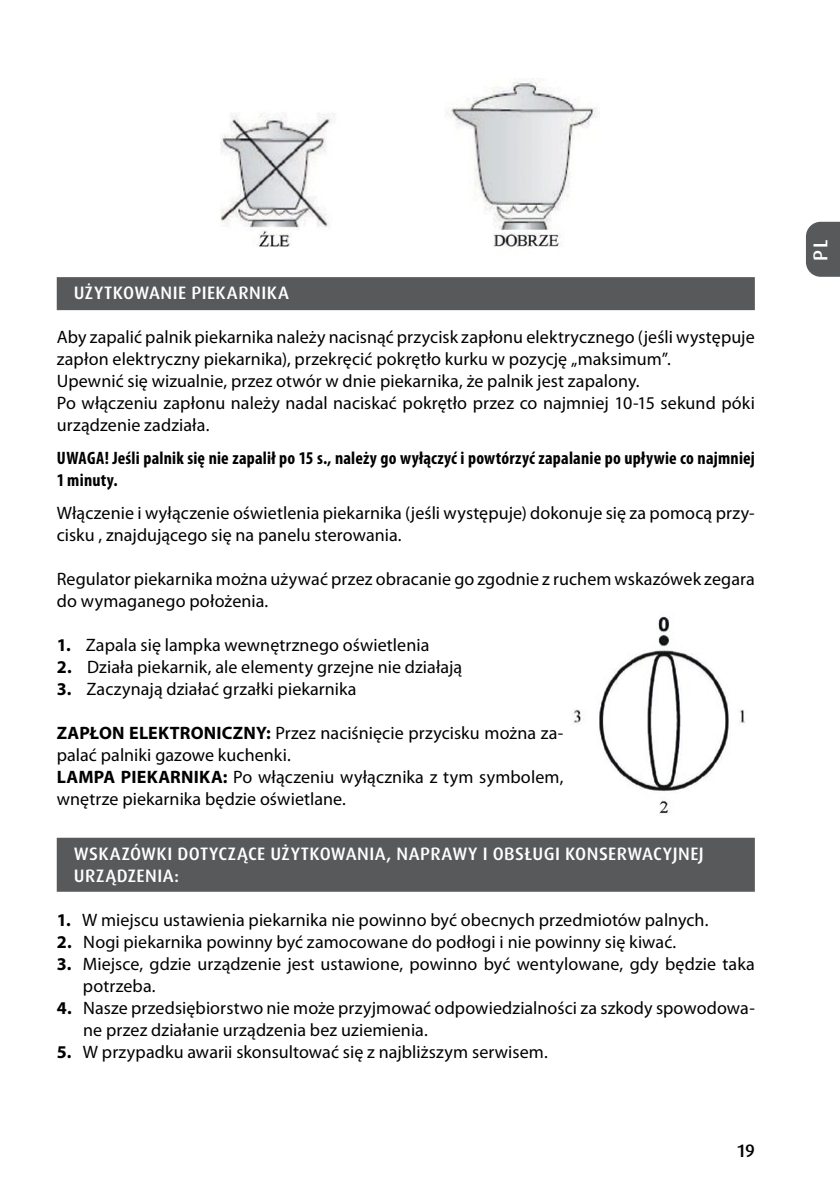
<style>
.page{position:relative;width:840px;height:1191px;background:#fff}
.page>*{position:absolute;margin:0;border:0;box-sizing:border-box;transform-origin:0 0}
.t1{font:500 20px "Dax Pro";color:#fff}
.t2{font:18px/22px "Myriad Pro";letter-spacing:.005em;color:#000}
.t3{font:700 condensed 18px/22px "Myriad Pro";letter-spacing:.01em;color:#000}
.t4{font:500 18px/22px "Dax Pro";letter-spacing:.025em;color:#fff}
.t5{font:500 18px "Dax Pro";color:#000}
.s1{font-weight:700}
</style>
<div class="page">
<svg style="left:806px;top:222px;width:33px;height:55px;background:#606163"></svg>
<div style="left:57px;top:277px;width:697px;height:33px;background:#58595b"></div>
<div style="left:57px;top:837px;width:697px;height:54px;background:#58595b"></div>
<img style="left:220px;top:79px;width:379px;height:168px">
<img style="left:574px;top:616px;width:171px;height:198px">
<p class="t4" style="left:74px;top:282px;width:216px">UŻYTKOWANIE PIEKARNIKA</p>
<p class="t2" style="left:57px;top:326px;width:699px">Aby zapalić palnik piekarnika należy nacisnąć przycisk zapłonu elektrycznego (jeśli występuje zapłon elektryczny piekarnika), przekręcić pokrętło kurku w pozycję „maksimum”.<br>Upewnić się wizualnie, przez otwór w dnie piekarnika, że palnik jest zapalony.<br>Po włączeniu zapłonu należy nadal naciskać pokrętło przez co najmniej 10-15 sekund póki urządzenie zadziała.</p>
<p class="t3" style="left:57px;top:447px;width:699px">UWAGA! Jeśli palnik się nie zapalił po 15 s., należy go wyłączyć i powtórzyć zapalanie po upływie co najmniej<br>1 minuty.</p>
<p class="t2" style="left:57px;top:502px;width:699px">Włączenie i wyłączenie oświetlenia piekarnika (jeśli występuje) dokonuje się za pomocą przy&shy;cisku , znajdującego się na panelu sterowania.</p>
<p class="t2" style="left:57px;top:568px;width:699px">Regulator piekarnika można używać przez obracanie go zgodnie z ruchem wskazówek zegara do wymaganego położenia.</p>
<p class="t2" style="left:57px;top:634px;width:374px"><span class="s1">1.</span> Zapala się lampka wewnętrznego oświetlenia</p>
<p class="t2" style="left:57px;top:656px;width:407px"><span class="s1">2.</span> Działa piekarnik, ale elementy grzejne nie działają</p>
<p class="t2" style="left:57px;top:678px;width:301px"><span class="s1">3.</span> Zaczynają działać grzałki piekarnika</p>
<p class="t2" style="left:57px;top:722px;width:508px"><span class="s1">ZAPŁON ELEKTRONICZNY:</span> Przez naciśnięcie przycisku można za&shy;palać palniki gazowe kuchenki.<br><span class="s1">LAMPA PIEKARNIKA:</span> Po włączeniu wyłącznika z tym symbolem, wnętrze piekarnika będzie oświetlane.</p>
<p class="t4" style="left:74px;top:842px;width:631px">WSKAZÓWKI DOTYCZĄCE UŻYTKOWANIA, NAPRAWY I OBSŁUGI KONSERWACYJNEJ<br>URZĄDZENIA:</p>
<p class="t2" style="left:57px;top:909px;width:652px"><span class="s1">1.</span> W miejscu ustawienia piekarnika nie powinno być obecnych przedmiotów palnych.</p>
<p class="t2" style="left:57px;top:931px;width:620px"><span class="s1">2.</span> Nogi piekarnika powinny być zamocowane do podłogi i nie powinny się kiwać.</p>
<p class="t2" style="left:83px;top:953px;width:673px;text-indent:-26px"><span class="s1">3.</span> Miejsce, gdzie urządzenie jest ustawione, powinno być wentylowane, gdy będzie taka potrzeba.</p>
<p class="t2" style="left:83px;top:997px;width:672px;text-indent:-26px"><span class="s1">4.</span> Nasze przedsiębiorstwo nie może przyjmować odpowiedzialności za szkody spowodowa&shy;ne przez działanie urządzenia bez uziemienia.</p>
<p class="t2" style="left:57px;top:1041px;width:492px"><span class="s1">5.</span> W przypadku awarii skonsultować się z najbliższym serwisem.</p>
<p class="t5" style="left:737px;top:1139px;width:19px">19</p>
<p class="t1" style="left:807px;top:261px;width:23px;rotate:-90deg">PL</p>
</div>
